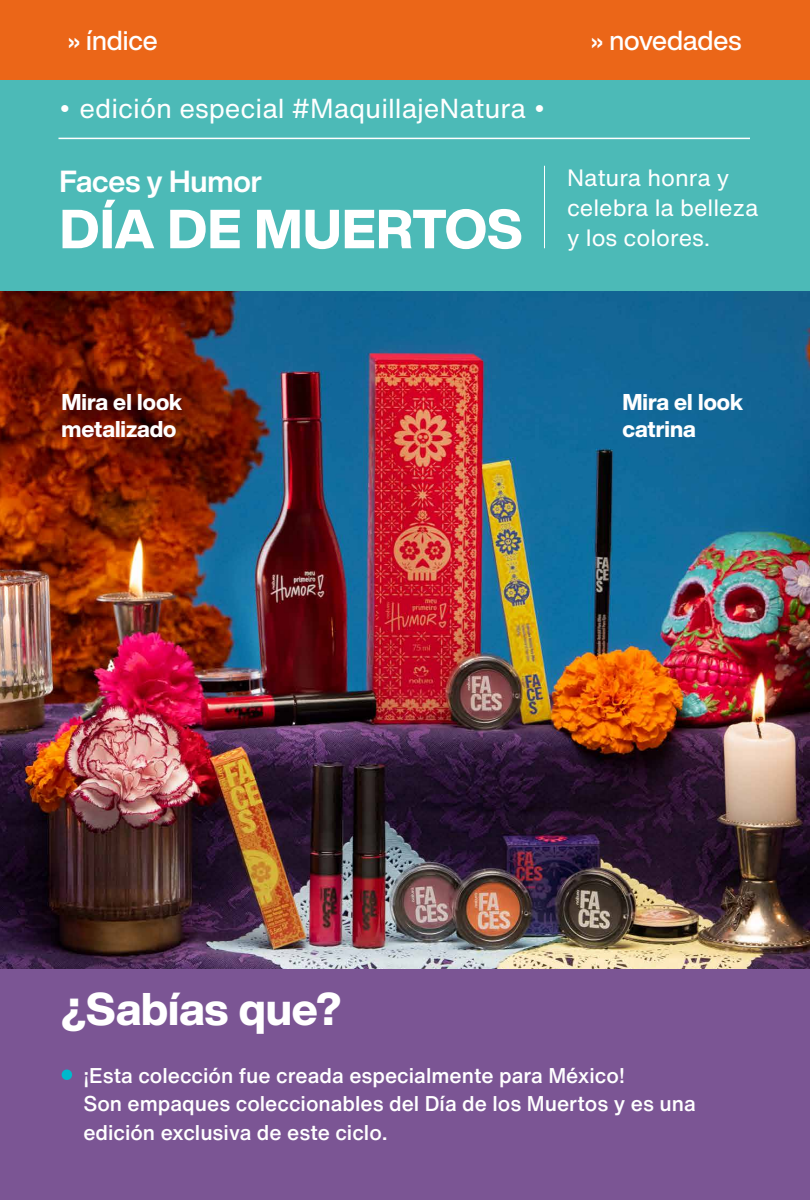
<style>
.page{position:relative;width:810px;height:1200px;background:#fff}
.page>*{position:absolute;margin:0;border:0;box-sizing:border-box;transform-origin:0 0}
.t1{font:800 54px "Helvetica Now Display";letter-spacing:.01em;color:#fff}
.t2{font:800 45px "Helvetica Now Display";color:#fff}
.t3{font:700 30px "Helvetica Now Display";color:#fff}
.t4{font:27px "Helvetica Now Text";color:#fff}
.t5{font:500 27px "Helvetica Now Display";color:#fff}
.t6{font:23.25px/30px "Helvetica Now Text";color:#fff}
.t7{font:800 22.5px/27px "Helvetica Now Display";color:#fff}
.t8{font:500 21px/28.5px "Helvetica Now Text";color:#fff}
.s1{font-family:"Gotham"}
</style>
<div class="page">
<img style="left:0;top:291px;width:810px;height:678px">
<div style="left:0;top:66px;width:810px;height:225px;background:#4cbab7"></div>
<hr style="left:58px;top:138px;width:692px;height:1px;background:#fff">
<hr style="left:544px;top:166px;width:1px;height:82px;background:#fff">
<div style="left:0;top:969px;width:810px;height:231px;background:#7b5594"></div>
<div style="left:62px;top:1070px;width:10px;height:10px;background:#00b9cc;border-radius:50%"></div>
<div style="left:0;top:0;width:810px;height:80px;background:#eb6618"></div>
<p class="t5" style="left:67px;top:22px;width:92px">» índice</p>
<p class="t5" style="left:590px;top:22px;width:152px">» novedades</p>
<p class="t4" style="left:58px;top:88px;width:489px"><span class="s1">•</span> edición especial #MaquillajeNatura <span class="s1">•</span></p>
<h3 class="t3" style="left:59px;top:160px;width:205px">Faces y Humor</h3>
<h1 class="t1" style="left:60px;top:192px;width:464px">DÍA DE MUERTOS</h1>
<p class="t6" style="left:567px;top:162px;width:193px">Natura honra y celebra la belleza y los colores.</p>
<p class="t7" style="left:62px;top:388px;width:122px">Mira el look metalizado</p>
<p class="t7" style="left:622px;top:388px;width:122px">Mira el look catrina</p>
<h2 class="t2" style="left:62px;top:978px;width:281px">¿Sabías que?</h2>
<p class="t8" style="left:83px;top:1060px;width:614px">¡Esta colección fue creada especialmente para México!<br>Son empaques coleccionables del Día de los Muertos y es una edición exclusiva de este ciclo.</p>
</div>
